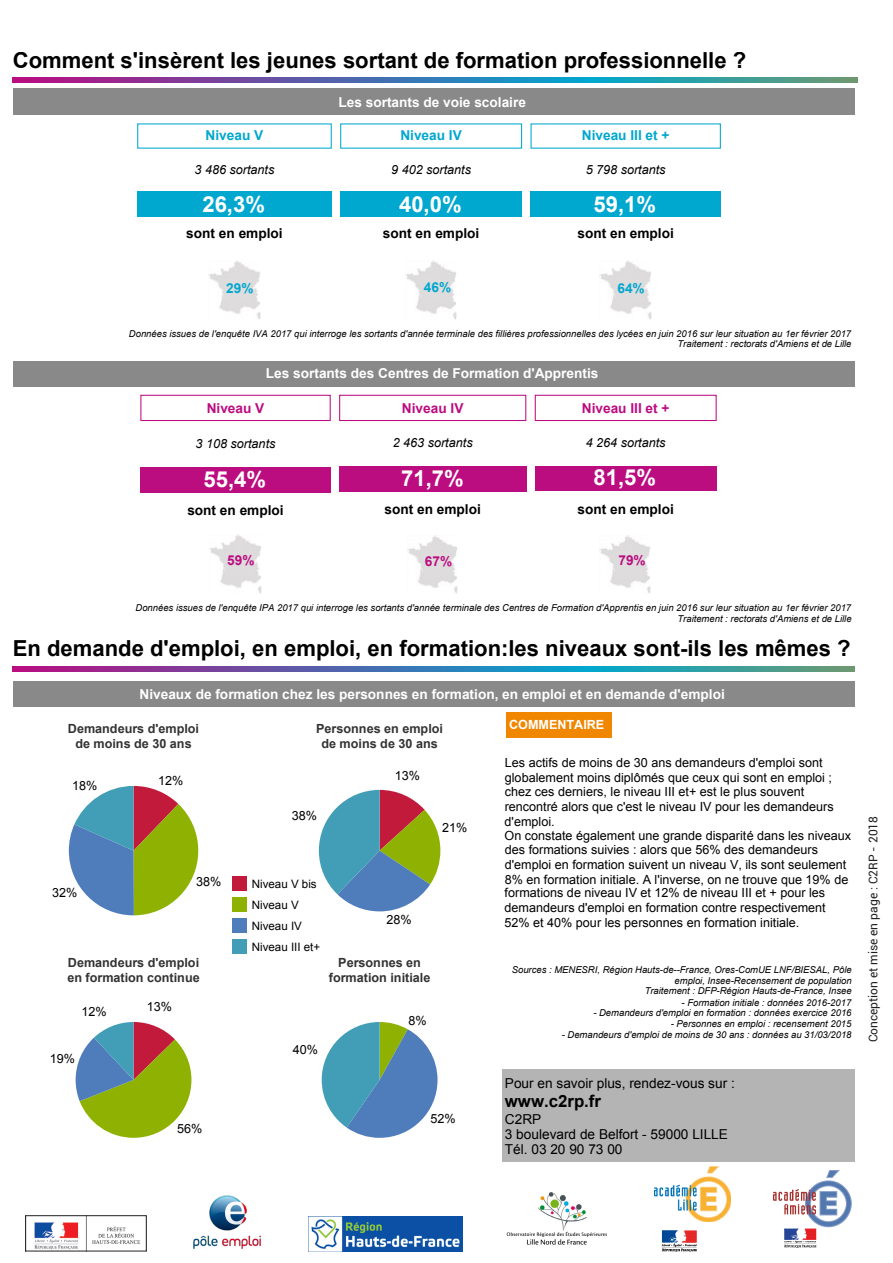
<style>
.page{position:relative;width:893px;height:1263px;background:#fff}
.page>*{position:absolute;margin:0;border:0;box-sizing:border-box;transform-origin:0 0}
.t1{font:22.05px "Arial 0 75";color:#000}
.t2{font:22.05px "Arial 0 75";color:#fff}
.t3{font:16.8px "Arial 0 75";color:#000}
.t4{font:13.65px "Arial 0 75";color:#fff}
.t5{font:13.65px/15.3px "Arial 0 50";color:#000}
.t6{font:13.65px "Arial 0 75";color:#000}
.t7{font:13.65px "Arial 0 75";color:#bb0c80}
.t8{font:13.65px "Arial 0 75";color:#00a7cf}
.t9{font:12.6px/14.5px "Arial 0 50";color:#000}
.t10{font:12.6px/14.7px "Arial 0 75";color:#333;text-align:center}
.t11{font:12.6px "Arial 1 50";color:#000}
.t12{font:12.6px "Arial 0 75";color:#fff}
.t13{font:12px "Roboto";color:#231f20}
.t14{font:11.55px/21px "Arial 0 50";color:#000}
.t15{font:9.45px/10.5px "Arial 1 50";color:#000;text-align:right}
</style>
<div class="page">
<img style="left:34px;top:1217px;width:107px;height:32px">
<div style="left:26px;top:1215px;width:120px;height:36px;border:1px solid #231f20"></div>
<img style="left:308px;top:1217px;width:154px;height:34px">
<img style="left:193px;top:1195px;width:68px;height:54px">
<img style="left:654px;top:1167px;width:77px;height:84px">
<img style="left:506px;top:1192px;width:101px;height:53px">
<img style="left:773px;top:1170px;width:79px;height:77px">
<div style="left:535px;top:466px;width:182px;height:24px;background:#bb0c80"></div>
<div style="left:339px;top:466px;width:187px;height:25px;background:#bb0c80"></div>
<div style="left:140px;top:467px;width:191px;height:25px;background:#bb0c80"></div>
<div style="left:140px;top:395px;width:191px;height:26px;border:1px solid #bb0c80"></div>
<div style="left:339px;top:395px;width:187px;height:26px;border:1px solid #bb0c80"></div>
<div style="left:535px;top:395px;width:182px;height:26px;border:1px solid #bb0c80"></div>
<img style="left:210px;top:535px;width:51px;height:58px">
<img style="left:407px;top:536px;width:51px;height:57px">
<img style="left:600px;top:536px;width:50px;height:57px">
<svg style="left:69px;top:786px;width:129px;height:129px"></svg>
<div style="left:13px;top:682px;width:841px;height:25px;background:#898989"></div>
<svg style="left:319px;top:790px;width:121px;height:121px"></svg>
<div style="left:13px;top:361px;width:841px;height:25px;background:#898989"></div>
<div style="left:530px;top:192px;width:191px;height:25px;background:#00a7cf"></div>
<div style="left:340px;top:192px;width:182px;height:25px;background:#00a7cf"></div>
<div style="left:137px;top:192px;width:195px;height:25px;background:#00a7cf"></div>
<img style="left:209px;top:260px;width:51px;height:59px">
<img style="left:405px;top:260px;width:52px;height:59px">
<img style="left:600px;top:260px;width:51px;height:59px">
<div style="left:13px;top:89px;width:841px;height:26px;background:#898989"></div>
<svg style="left:76px;top:1022px;width:115px;height:116px"></svg>
<svg style="left:322px;top:1022px;width:115px;height:116px"></svg>
<div style="left:502px;top:1069px;width:352px;height:92px;background:#b4b4b4"></div>
<img style="left:13px;top:77px;width:845px;height:5px">
<div style="left:232px;top:876px;width:15px;height:15px;background:#c11a3b"></div>
<div style="left:232px;top:897px;width:15px;height:15px;background:#8fb202"></div>
<div style="left:232px;top:918px;width:15px;height:15px;background:#4f7cba"></div>
<div style="left:232px;top:939px;width:15px;height:15px;background:#419eb6"></div>
<img style="left:13px;top:666px;width:841px;height:5px">
<div style="left:506px;top:712px;width:105px;height:26px;background:#f18700"></div>
<p class="t1" style="left:13px;top:45px;width:735px">Comment s'insèrent les jeunes sortant de formation professionnelle ?</p>
<p class="t8" style="left:206px;top:126px;width:59px">Niveau V</p>
<p class="t11" style="left:195px;top:161px;width:81px">3 486 sortants</p>
<p class="t4" style="left:338px;top:93px;width:189px">Les sortants de voie scolaire</p>
<p class="t8" style="left:400px;top:126px;width:63px">Niveau IV</p>
<p class="t11" style="left:391px;top:161px;width:81px">9 402 sortants</p>
<p class="t8" style="left:582px;top:126px;width:89px">Niveau III et +</p>
<p class="t11" style="left:586px;top:161px;width:81px">5 798 sortants</p>
<p class="t2" style="left:202px;top:189px;width:64px">26,3%</p>
<p class="t2" style="left:399px;top:189px;width:64px">40,0%</p>
<p class="t2" style="left:594px;top:189px;width:64px">59,1%</p>
<p class="t6" style="left:186px;top:224px;width:98px">sont en emploi</p>
<p class="t6" style="left:383px;top:224px;width:98px">sont en emploi</p>
<p class="t6" style="left:577px;top:224px;width:98px">sont en emploi</p>
<p class="t8" style="left:226px;top:279px;width:29px">29%</p>
<p class="t8" style="left:424px;top:278px;width:29px">46%</p>
<p class="t8" style="left:617px;top:279px;width:29px">64%</p>
<p class="t15" style="left:129px;top:328px;width:724px">Données issues de l'enquête IVA 2017 qui interroge les sortants d'année terminale des fillières professionnelles des lycées en juin 2016 sur leur situation au 1er février 2017<br>Traitement : rectorats d'Amiens et de Lille</p>
<p class="t4" style="left:266px;top:364px;width:334px">Les sortants des Centres de Formation d'Apprentis</p>
<p class="t7" style="left:207px;top:399px;width:59px">Niveau V</p>
<p class="t7" style="left:402px;top:399px;width:63px">Niveau IV</p>
<p class="t7" style="left:582px;top:399px;width:89px">Niveau III et +</p>
<p class="t11" style="left:196px;top:436px;width:81px">3 108 sortants</p>
<p class="t11" style="left:393px;top:435px;width:81px">2 463 sortants</p>
<p class="t11" style="left:586px;top:435px;width:81px">4 264 sortants</p>
<p class="t2" style="left:203px;top:465px;width:64px">55,4%</p>
<p class="t2" style="left:401px;top:464px;width:64px">71,7%</p>
<p class="t2" style="left:594px;top:463px;width:64px">81,5%</p>
<p class="t6" style="left:187px;top:501px;width:98px">sont en emploi</p>
<p class="t6" style="left:385px;top:500px;width:98px">sont en emploi</p>
<p class="t6" style="left:577px;top:500px;width:98px">sont en emploi</p>
<p class="t7" style="left:227px;top:551px;width:29px">59%</p>
<p class="t7" style="left:425px;top:552px;width:29px">67%</p>
<p class="t7" style="left:618px;top:551px;width:29px">79%</p>
<p class="t15" style="left:136px;top:603px;width:717px">Données issues de l'enquête IPA 2017 qui interroge les sortants d'année terminale des Centres de Formation d'Apprentis en juin 2016 sur leur situation au 1er février 2017<br>Traitement : rectorats d'Amiens et de Lille</p>
<p class="t1" style="left:13px;top:633px;width:839px">En demande d'emploi, en emploi, en formation:les niveaux sont-ils les mêmes ?</p>
<p class="t4" style="left:140px;top:685px;width:587px">Niveaux de formation chez les personnes en formation, en emploi et en demande d'emploi</p>
<p class="t10" style="left:68px;top:722px;width:133px">Demandeurs d'emploi de moins de 30 ans</p>
<p class="t9" style="left:72px;top:779px;width:27px">18%</p>
<p class="t9" style="left:52px;top:886px;width:27px">32%</p>
<p class="t9" style="left:158px;top:773px;width:27px">12%</p>
<p class="t9" style="left:196px;top:874px;width:27px">38%</p>
<p class="t10" style="left:67px;top:955px;width:134px;text-align:left">Demandeurs d'emploi en formation continue</p>
<p class="t9" style="left:81px;top:1005px;width:27px">12%</p>
<p class="t9" style="left:50px;top:1051px;width:27px">19%</p>
<p class="t9" style="left:147px;top:999px;width:27px">13%</p>
<p class="t9" style="left:177px;top:1121px;width:27px">56%</p>
<p class="t10" style="left:316px;top:722px;width:128px">Personnes en emploi de moins de 30 ans</p>
<p class="t9" style="left:292px;top:808px;width:27px">38%</p>
<p class="t14" style="left:252px;top:873px;width:70px">Niveau V bis<br>Niveau V<br>Niveau IV<br>Niveau III et+</p>
<p class="t9" style="left:395px;top:768px;width:27px">13%</p>
<p class="t9" style="left:442px;top:821px;width:27px">21%</p>
<p class="t9" style="left:386px;top:912px;width:27px">28%</p>
<p class="t12" style="left:509px;top:716px;width:97px">COMMENTAIRE</p>
<p class="t9" style="left:504px;top:755px;width:348px">Les actifs de moins de 30 ans demandeurs d'emploi sont globalement moins diplômés que ceux qui sont en emploi ; chez ces derniers, le niveau III et+ est le plus souvent rencontré alors que c'est le niveau IV pour les demandeurs d'emploi.<br>On constate également une grande disparité dans les niveaux des formations suivies : alors que 56% des demandeurs d'emploi en formation suivent un niveau V, ils sont seulement 8% en formation initiale. A l'inverse, on ne trouve que 19% de formations de niveau IV et 12% de niveau III et + pour les demandeurs d'emploi en formation contre respectivement 52% et 40% pour les personnes en formation initiale.</p>
<p class="t9" style="left:293px;top:1042px;width:27px">40%</p>
<p class="t10" style="left:329px;top:955px;width:103px">Personnes en formation initiale</p>
<p class="t15" style="left:512px;top:965px;width:341px">Sources : MENESRI, Région Hauts-de--France, Ores-ComUE LNF/BIESAL, Pôle emploi, Insee-Recensement de population<br>Traitement : DFP-Région Hauts-de-France, Insee</p>
<p class="t15" style="left:682px;top:997px;width:171px">- Formation initiale : données 2016-2017</p>
<p class="t15" style="left:593px;top:1008px;width:260px">- Demandeurs d'emploi en formation : données exercice 2016</p>
<p class="t15" style="left:671px;top:1018px;width:182px">- Personnes en emploi : recensement 2015</p>
<p class="t15" style="left:562px;top:1030px;width:291px">- Demandeurs d'emploi de moins de 30 ans : données au 31/03/2018</p>
<p class="t5" style="left:505px;top:1075px;width:231px">Pour en savoir plus, rendez-vous sur :</p>
<p class="t3" style="left:505px;top:1089px;width:98px">www.c2rp.fr</p>
<p class="t5" style="left:505px;top:1111px;width:225px">C2RP<br>3 boulevard de Belfort - 59000 LILLE<br>Tél. 03 20 90 73 00</p>
<p class="t9" style="left:409px;top:1013px;width:20px">8%</p>
<p class="t9" style="left:431px;top:1111px;width:27px">52%</p>
<p class="t13" style="left:865px;top:1042px;width:228px;rotate:-90deg">Conception et mise en page : C2RP - 2018</p>
</div>
